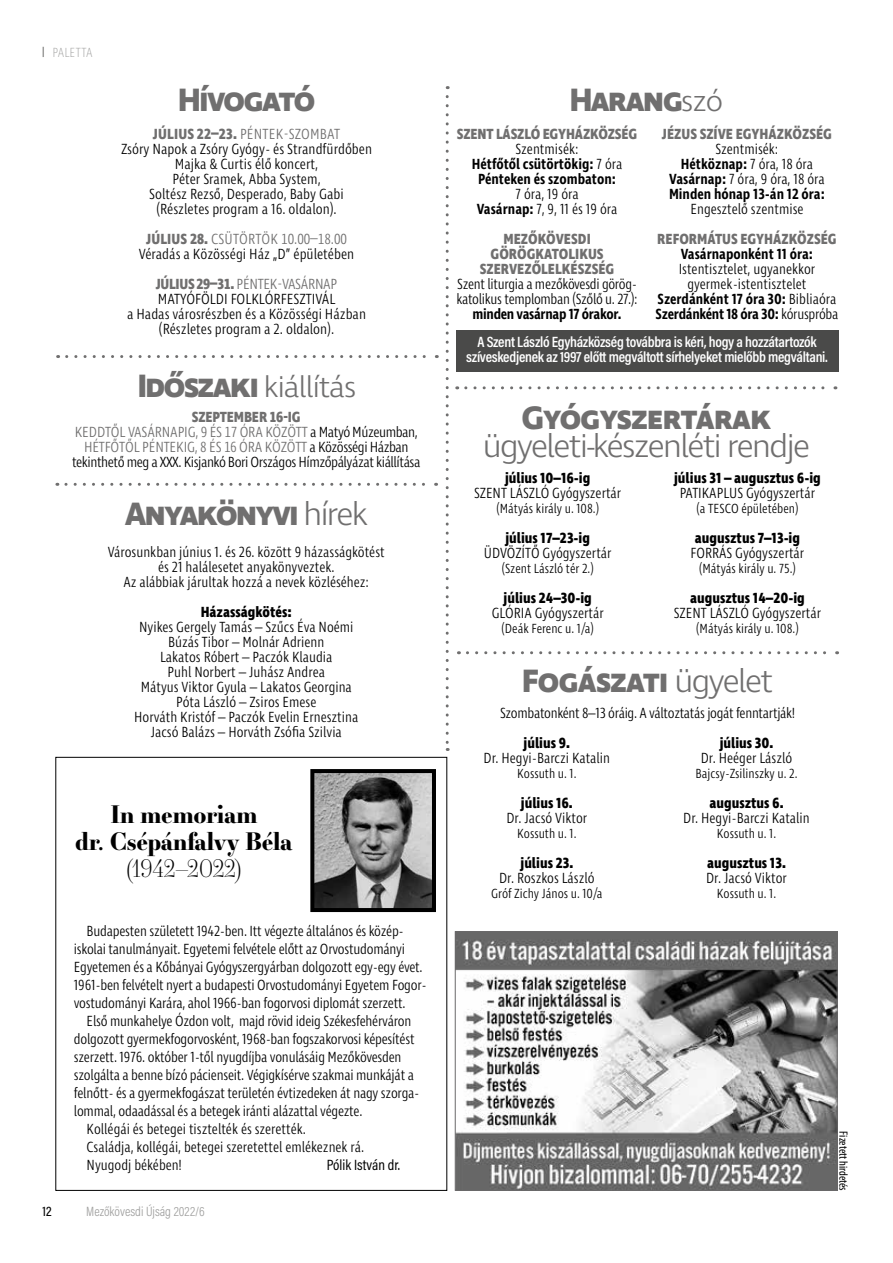
<style>
.page{position:relative;width:893px;height:1263px;background:#fff}
.page>*{position:absolute;margin:0;border:0;box-sizing:border-box;transform-origin:0 0}
.t1{font:700 33px "Ingra";letter-spacing:-.07em;color:#706f6f}
.t2{font:700 33px "Ingra";letter-spacing:-.05em;color:#706f6f}
.t3{font:300 33px "Ingra";letter-spacing:-.05em;color:#706f6f}
.t4{font:300 30px "Ingra";letter-spacing:-.03em;color:#706f6f}
.t5{font:700 24px/27px "Essonnes Display";letter-spacing:-.02em;color:#000;text-align:center}
.t6{font:300 24px "Essonnes Display";letter-spacing:-.02em;color:#000}
.t7{font:300 15px/15px "Ingra Cd";letter-spacing:-.01em;color:#000;text-align:center}
.t8{font:300 15px/15px "Ingra Cd";letter-spacing:-.03em;color:#000;text-align:center}
.t9{font:700 15px "Ingra Cd";color:#000}
.t10{font:600 15px/15px "Ingra Cd";color:#000;text-align:center}
.t11{font:600 15px/15px "Acumin Pro Cond";letter-spacing:-.02em;color:#fff;text-align:center}
.t12{font:700 15px/15px "Ingra Cd";color:#706f6f;text-align:center}
.t13{font:600 15px "Ingra Cd";letter-spacing:-.02em;color:#000}
.t14{font:15px "Acumin Pro Cond";color:#000}
.t15{font:300 13.5px "Ingra Cd";color:#000}
.t16{font:300 13.5px "Acumin Pro Cond";color:#9d9d9c}
.t17{font:200 13.5px "Ingra Cd";letter-spacing:.005em;color:#9d9d9c}
.t18{font:500 13.5px "Acumin Pro Cond";color:#000}
.t19{font:condensed 12px "Myriad Pro";color:#000}
.s1{font-weight:700;color:#706f6f}
.s2{color:#706f6f}
.s3{font-weight:700;font-size:33px}
.s4{font-weight:300}
.s5{font-weight:300;font-size:30px}
.s6{font-weight:600}
</style>
<div class="page">
<div style="left:456px;top:330px;width:382px;height:41px;background:#4a4a49"></div>
<img style="left:315px;top:774px;width:116px;height:133px">
<div style="left:310px;top:769px;width:126px;height:143px;border:4px solid #000"></div>
<svg style="left:467px;top:651px;width:371px;height:3px"></svg>
<svg style="left:446px;top:97px;width:3px;height:654px"></svg>
<svg style="left:67px;top:355px;width:370px;height:3px"></svg>
<svg style="left:66px;top:483px;width:371px;height:3px"></svg>
<svg style="left:466px;top:386px;width:370px;height:3px"></svg>
<img style="left:457px;top:933px;width:379px;height:256px">
<div style="left:455px;top:931px;width:383px;height:260px;border:1px solid #6a696a"></div>
<p class="t17" style="left:53px;top:44px;width:41px">PALETTA</p>
<h1 class="t1" style="left:178px;top:79px;width:139px">Hívogató</h1>
<p class="t7" style="left:121px;top:127px;width:253px"><span class="s1">JÚLIUS 22–23.</span> <span class="s2">PÉNTEK-SZOMBAT<br></span>Zsóry Napok a Zsóry Gyógy- és Strandfürdőben Majka &amp; Curtis élő koncert,<br>Péter Sramek, Abba System,<br>Soltész Rezső, Desperado, Baby Gabi (Részletes program a 16. oldalon).</p>
<p class="t7" style="left:139px;top:232px;width:217px"><span class="s1">JÚLIUS 28.</span> <span class="s2">CSÜTÖRTÖK 10.00–18.00<br></span>Véradás a Közösségi Ház „D” épületében</p>
<p class="t7" style="left:127px;top:277px;width:241px"><span class="s1">JÚLIUS 29–31.</span> <span class="s2">PÉNTEK-VASÁRNAP </span>MATYÓFÖLDI FOLKLÓRFESZTIVÁL<br>a Hadas városrészben és a Közösségi Házban (Részletes program a 2. oldalon).</p>
<h2 class="t4" style="left:137px;top:368px;width:220px"><span class="s3">Időszaki</span> kiállítás</h2>
<p class="t8" style="left:72px;top:410px;width:350px"><span class="s1">SZEPTEMBER 16-IG<br></span><span class="s2">KEDDTŐL VASÁRNAPIG, 9 ÉS 17 ÓRA KÖZÖTT</span> a Matyó Múzeumban, <span class="s2">HÉTFŐTŐL PÉNTEKIG, 8 ÉS 16 ÓRA KÖZÖTT</span> a Közösségi Házban tekinthető meg a XXX. Kisjankó Bori Országos Hímzőpályázat kiállítása</p>
<h1 class="t1" style="left:125px;top:493px;width:245px">Anyakönyvi <span class="s4">hírek</span></h1>
<p class="t7" style="left:108px;top:546px;width:278px">Városunkban június 1. és 26. között 9 házasságkötést és 21 halálesetet anyakönyveztek.<br>Az alábbiak járultak hozzá a nevek közléséhez:</p>
<p class="t9" style="left:201px;top:603px;width:93px">Házasságkötés:</p>
<p class="t7" style="left:134px;top:621px;width:226px">Nyikes Gergely Tamás – Szűcs Éva Noémi Búzás Tibor – Molnár Adrienn<br>Lakatos Róbert – Paczók Klaudia<br>Puhl Norbert – Juhász Andrea<br>Mátyus Viktor Gyula – Lakatos Georgina Póta László – Zsiros Emese<br>Horváth Kristóf – Paczók Evelin Ernesztina Jacsó Balázs – Horváth Zsófia Szilvia</p>
<h3 class="t5" style="left:75px;top:800px;width:219px">In memoriam<br>dr. Csépánfalvy Béla</h3>
<h3 class="t6" style="left:126px;top:851px;width:117px">(1942–2022)</h3>
<p class="t7" style="left:74px;top:923px;width:354px;line-height:18px;text-align:left;text-indent:13px">Budapesten született 1942-ben. Itt végezte általános és közép&shy;iskolai tanulmányait. Egyetemi felvétele előtt az Orvostudományi Egyetemen és a Kőbányai Gyógyszergyárban dolgozott egy-egy évet.<br>1961-ben felvételt nyert a budapesti Orvostudományi Egyetem Fogor&shy;vostudományi Karára, ahol 1966-ban fogorvosi diplomát szerzett.</p>
<p class="t7" style="left:87px;top:1014px;width:326px">Első munkahelye Ózdon volt, majd rövid ideig Székesfehérváron</p>
<p class="t7" style="left:74px;top:1032px;width:342px">dolgozott gyermekfogorvosként, 1968-ban fogszakorvosi képesítést</p>
<p class="t7" style="left:74px;top:1050px;width:329px">szerzett. 1976. október 1-től nyugdíjba vonulásáig Mezőkövesden</p>
<p class="t7" style="left:74px;top:1068px;width:342px">szolgálta a benne bízó pácienseit. Végigkísérve szakmai munkáját a</p>
<p class="t7" style="left:74px;top:1086px;width:347px">felnőtt- és a gyermekfogászat területén évtizedeken át nagy szorga-</p>
<p class="t7" style="left:74px;top:1104px;width:290px">lommal, odaadással és a betegek iránti alázattal végezte.</p>
<p class="t7" style="left:87px;top:1122px;width:221px">Kollégái és betegei tisztelték és szerették.</p>
<p class="t7" style="left:87px;top:1140px;width:279px">Családja, kollégái, betegei szeretettel emlékeznek rá.</p>
<p class="t7" style="left:87px;top:1158px;width:96px">Nyugodj békében!</p>
<p class="t14" style="left:327px;top:1155px;width:75px">Pólik István dr.</p>
<p class="t18" style="left:43px;top:1202px;width:11px">12</p>
<p class="t16" style="left:86px;top:1202px;width:120px">Mezőkövesdi Újság 2022/6</p>
<h1 class="t1" style="left:569px;top:79px;width:155px">Harang<span class="s5">szó</span></h1>
<p class="t12" style="left:457px;top:127px;width:182px">SZENT LÁSZLÓ EGYHÁZKÖZSÉG</p>
<p class="t10" style="left:472px;top:142px;width:152px"><span class="s4">Szentmisék:<br></span>Hétfőtől csütörtökig: <span class="s4">7 óra<br></span>Pénteken és szombaton:</p>
<p class="t7" style="left:477px;top:187px;width:142px">7 óra, 19 óra<br><span class="s6">Vasárnap:</span> 7, 9, 11 és 19 óra</p>
<p class="t12" style="left:480px;top:232px;width:136px">MEZŐKÖVESDI<br>GÖRÖGKATOLIKUS<br>SZERVEZŐLELKÉSZSÉG</p>
<p class="t7" style="left:456px;top:277px;width:183px;text-align:left">Szent liturgia a mezőkövesdi görög&shy;katolikus templomban (Szőlő u. 27.):</p>
<p class="t13" style="left:473px;top:304px;width:150px">minden vasárnap 17 órakor.</p>
<p class="t12" style="left:662px;top:127px;width:171px">JÉZUS SZÍVE EGYHÁZKÖZSÉG</p>
<p class="t10" style="left:669px;top:142px;width:157px"><span class="s4">Szentmisék:<br></span>Hétköznap: <span class="s4">7 óra, 18 óra<br></span>Vasárnap: <span class="s4">7 óra, 9 óra, 18 óra<br></span>Minden hónap 13-án 12 óra:</p>
<p class="t7" style="left:690px;top:202px;width:115px">Engesztelő szentmise</p>
<p class="t12" style="left:657px;top:232px;width:181px">REFORMÁTUS EGYHÁZKÖZSÉG</p>
<p class="t10" style="left:681px;top:247px;width:134px">Vasárnaponként 11 óra:</p>
<p class="t7" style="left:656px;top:262px;width:184px">Istentisztelet, ugyanekkor gyermek-istentisztelet<br><span class="s6">Szerdánként 17 óra 30:</span> Bibliaóra<br><span class="s6">Szerdánként 18 óra 30:</span> kóruspróba</p>
<p class="t11" style="left:466px;top:334px;width:363px">A Szent László Egyházközség továbbra is kéri, hogy a hozzátartozók szíveskedjenek az 1997 előtt megváltott sírhelyeket mielőbb megváltani.</p>
<h1 class="t2" style="left:522px;top:397px;width:251px">Gyógyszertárak</h1>
<h1 class="t3" style="left:483px;top:426px;width:329px">ügyeleti-készenléti rendje</h1>
<p class="t9" style="left:674px;top:469px;width:148px">július 31 – augusztus 6-ig</p>
<p class="t7" style="left:680px;top:486px;width:137px">PATIKAPLUS Gyógyszertár</p>
<p class="t15" style="left:697px;top:500px;width:103px">(a TESCO épületében)</p>
<p class="t9" style="left:695px;top:529px;width:107px">augusztus 7–13-ig</p>
<p class="t7" style="left:691px;top:546px;width:115px">FORRÁS Gyógyszertár</p>
<p class="t15" style="left:699px;top:560px;width:98px">(Mátyás király u. 75.)</p>
<p class="t9" style="left:690px;top:589px;width:116px">augusztus 14–20-ig</p>
<p class="t7" style="left:674px;top:606px;width:149px">SZENT LÁSZLÓ Gyógyszertár</p>
<p class="t15" style="left:696px;top:620px;width:104px">(Mátyás király u. 108.)</p>
<h1 class="t2" style="left:522px;top:660px;width:253px">Fogászati <span class="s4">ügyelet</span></h1>
<p class="t9" style="left:524px;top:734px;width:48px">július 9.</p>
<p class="t7" style="left:484px;top:751px;width:128px">Dr. Hegyi-Barczi Katalin</p>
<p class="t15" style="left:517px;top:765px;width:61px">Kossuth u. 1.</p>
<p class="t9" style="left:521px;top:794px;width:53px">július 16.</p>
<p class="t7" style="left:506px;top:811px;width:82px">Dr. Jacsó Viktor</p>
<p class="t15" style="left:517px;top:825px;width:61px">Kossuth u. 1.</p>
<p class="t9" style="left:520px;top:854px;width:54px">július 23.</p>
<p class="t7" style="left:499px;top:871px;width:97px">Dr. Roszkos László</p>
<p class="t15" style="left:491px;top:885px;width:113px">Gróf Zichy János u. 10/a</p>
<p class="t9" style="left:505px;top:469px;width:87px">július 10–16-ig</p>
<p class="t7" style="left:474px;top:486px;width:149px">SZENT LÁSZLÓ Gyógyszertár</p>
<p class="t15" style="left:496px;top:500px;width:104px">(Mátyás király u. 108.)</p>
<p class="t9" style="left:505px;top:529px;width:86px">július 17–23-ig</p>
<p class="t7" style="left:484px;top:546px;width:129px">ÜDVÖZÍTŐ Gyógyszertár</p>
<p class="t15" style="left:502px;top:560px;width:94px">(Szent László tér 2.)</p>
<p class="t9" style="left:504px;top:589px;width:90px">július 24–30-ig</p>
<p class="t7" style="left:492px;top:606px;width:114px">GLÓRIA Gyógyszertár</p>
<p class="t15" style="left:502px;top:620px;width:94px">(Deák Ferenc u. 1/a)</p>
<p class="t7" style="left:500px;top:706px;width:296px">Szombatonként 8–13 óráig. A változtatás jogát fenntartják!</p>
<p class="t9" style="left:720px;top:734px;width:55px">július 30.</p>
<p class="t7" style="left:701px;top:751px;width:93px">Dr. Heéger László</p>
<p class="t15" style="left:696px;top:765px;width:103px">Bajcsy-Zsilinszky u. 2.</p>
<p class="t9" style="left:709px;top:794px;width:76px">augusztus 6.</p>
<p class="t7" style="left:683px;top:811px;width:128px">Dr. Hegyi-Barczi Katalin</p>
<p class="t15" style="left:717px;top:825px;width:61px">Kossuth u. 1.</p>
<p class="t9" style="left:707px;top:854px;width:80px">augusztus 13.</p>
<p class="t7" style="left:706px;top:871px;width:82px">Dr. Jacsó Viktor</p>
<p class="t15" style="left:717px;top:885px;width:61px">Kossuth u. 1.</p>
<p class="t19" style="left:851px;top:1131px;width:61px;rotate:90deg">Fizetett hirdetés</p>
</div>
